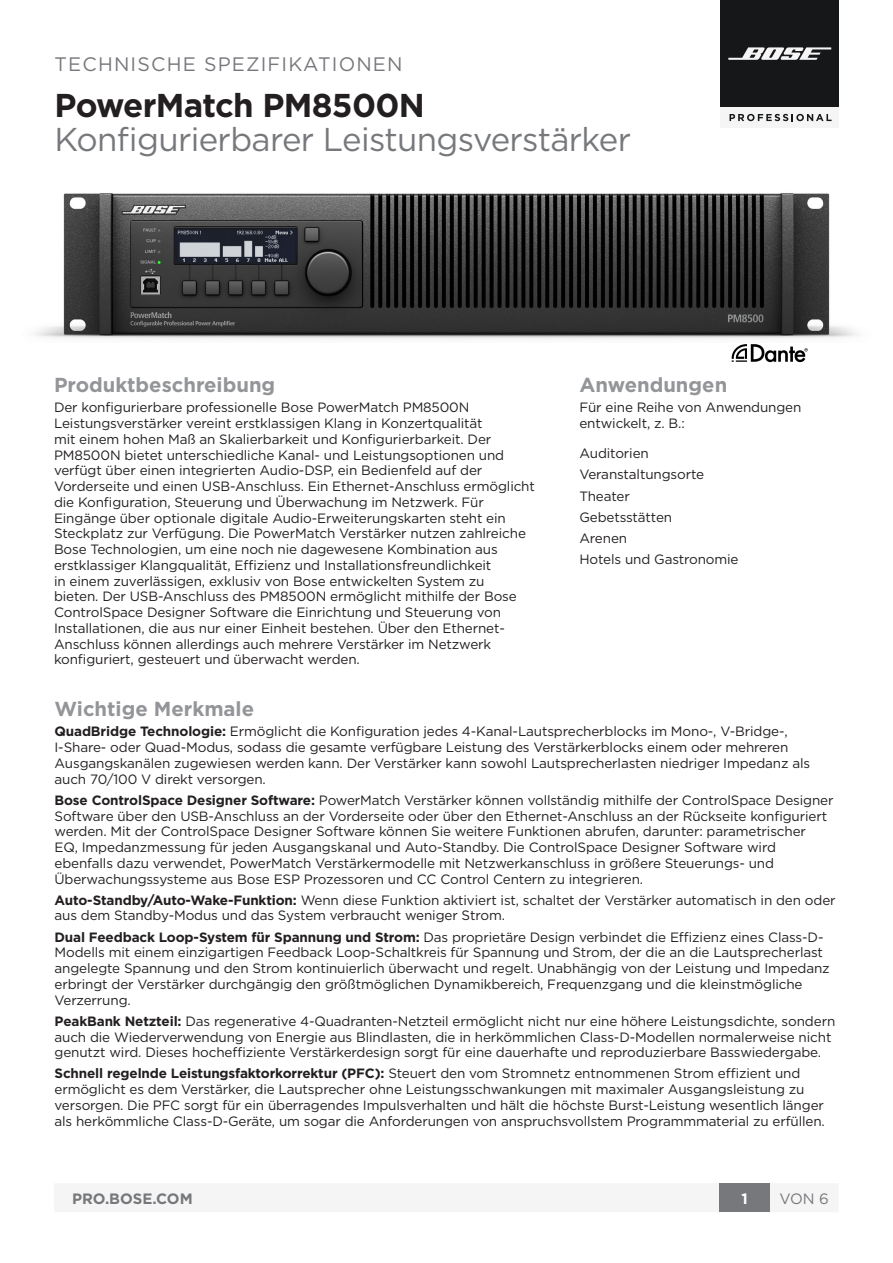
<style>
.page{position:relative;width:893px;height:1263px;background:#fff}
.page>*{position:absolute;margin:0;border:0;box-sizing:border-box;transform-origin:0 0}
.t1{font:33px/34.5px "Gotham";letter-spacing:-.02em;color:#76787b}
.Subheads{font:700 20.25px "Gotham";color:#939598}
.t2{font:19.5px "Gotham";letter-spacing:.06em;color:#76787b}
.t3{font:700 15px "Gotham";color:#76787b}
.t4{font:15px "Gotham";color:#76787b}
.t5{font:700 15px "Gotham";color:#fff}
.bullets{font:13.5px/15.8px "Gotham";letter-spacing:-.01em;color:#231f20}
.Body{font:13.5px/15.8px "Gotham";letter-spacing:-.01em;color:#231f20}
.s1{font-weight:700;color:#231f20}
.s2{font-weight:700}
</style>
<div class="page">
<div style="left:54px;top:1183px;width:784px;height:29px;background:#f4f5f4"></div>
<div style="left:720px;top:1183px;width:50px;height:29px;background:#76787b"></div>
<img style="left:35px;top:193px;width:822px;height:146px">
<div style="left:721px;top:0;width:118px;height:128px;background:#161718"></div>
<div style="left:721px;top:108px;width:118px;height:20px;background:#f4f5f4"></div>
<svg style="left:729px;top:114px;width:103px;height:7px"></svg>
<svg style="left:728px;top:47px;width:103px;height:13px"></svg>
<svg style="left:732px;top:344px;width:76px;height:18px"></svg>
<p class="t2" style="left:55px;top:51px;width:350px">TECHNISCHE SPEZIFIKATIONEN</p>
<p class="t1" style="left:55px;top:87px;width:578px"><span class="s1">PowerMatch PM8500N<br></span>Konfigurierbarer Leistungsverstärker</p>
<p class="Subheads" style="left:54px;top:372px;width:223px">Produktbeschreibung</p>
<p class="Body" style="left:54px;top:399px;width:482px">Der konfigurierbare professionelle Bose PowerMatch PM8500N Leistungsverstärker vereint erstklassigen Klang in Konzertqualität<br>mit einem hohen Maß an Skalierbarkeit und Konfigurierbarkeit. Der PM8500N bietet unterschiedliche Kanal- und Leistungsoptionen und verfügt über einen integrierten Audio-DSP, ein Bedienfeld auf der Vorderseite und einen USB-Anschluss. Ein Ethernet-Anschluss ermöglicht die Konfiguration, Steuerung und Überwachung im Netzwerk. Für Eingänge über optionale digitale Audio-Erweiterungskarten steht ein Steckplatz zur Verfügung. Die PowerMatch Verstärker nutzen zahlreiche Bose Technologien, um eine noch nie dagewesene Kombination aus erstklassiger Klangqualität, Effizienz und Installationsfreundlichkeit<br>in einem zuverlässigen, exklusiv von Bose entwickelten System zu<br>bieten. Der USB-Anschluss des PM8500N ermöglicht mithilfe der Bose ControlSpace Designer Software die Einrichtung und Steuerung von Installationen, die aus nur einer Einheit bestehen. Über den Ethernet-Anschluss können allerdings auch mehrere Verstärker im Netzwerk konfiguriert, gesteuert und überwacht werden.</p>
<p class="Subheads" style="left:579px;top:372px;width:149px">Anwendungen</p>
<p class="Body" style="left:579px;top:399px;width:224px">Für eine Reihe von Anwendungen entwickelt, z. B.:</p>
<p class="bullets" style="left:579px;top:445px;width:71px">Auditorien</p>
<p class="bullets" style="left:579px;top:466px;width:126px">Veranstaltungsorte</p>
<p class="bullets" style="left:579px;top:488px;width:52px">Theater</p>
<p class="bullets" style="left:579px;top:509px;width:94px">Gebetsstätten</p>
<p class="bullets" style="left:579px;top:530px;width:49px">Arenen</p>
<p class="bullets" style="left:579px;top:551px;width:161px">Hotels und Gastronomie</p>
<p class="Subheads" style="left:55px;top:696px;width:201px">Wichtige Merkmale</p>
<p class="bullets" style="left:55px;top:723px;width:757px"><span class="s2">QuadBridge Technologie:</span> Ermöglicht die Konfiguration jedes 4-Kanal-Lautsprecherblocks im Mono-, V-Bridge-, I-Share- oder Quad-Modus, sodass die gesamte verfügbare Leistung des Verstärkerblocks einem oder mehreren Ausgangskanälen zugewiesen werden kann. Der Verstärker kann sowohl Lautsprecherlasten niedriger Impedanz als auch 70/100 V direkt versorgen.</p>
<p class="bullets" style="left:55px;top:792px;width:781px"><span class="s2">Bose ControlSpace Designer Software:</span> PowerMatch Verstärker können vollständig mithilfe der ControlSpace Designer Software über den USB-Anschluss an der Vorderseite oder über den Ethernet-Anschluss an der Rückseite konfiguriert werden. Mit der ControlSpace Designer Software können Sie weitere Funktionen abrufen, darunter: parametrischer<br>EQ, Impedanzmessung für jeden Ausgangskanal und Auto-Standby. Die ControlSpace Designer Software wird ebenfalls dazu verwendet, PowerMatch Verstärkermodelle mit Netzwerkanschluss in größere Steuerungs- und Überwachungssysteme aus Bose ESP Prozessoren und CC Control Centern zu integrieren.</p>
<p class="bullets" style="left:55px;top:892px;width:783px"><span class="s2">Auto-Standby/Auto-Wake-Funktion:</span> Wenn diese Funktion aktiviert ist, schaltet der Verstärker automatisch in den oder aus dem Standby-Modus und das System verbraucht weniger Strom.</p>
<p class="bullets" style="left:55px;top:929px;width:777px"><span class="s2">Dual Feedback Loop-System für Spannung und Strom:</span> Das proprietäre Design verbindet die Effizienz eines Class-D-Modells mit einem einzigartigen Feedback Loop-Schaltkreis für Spannung und Strom, der die an die Lautsprecherlast angelegte Spannung und den Strom kontinuierlich überwacht und regelt. Unabhängig von der Leistung und Impedanz erbringt der Verstärker durchgängig den größtmöglichen Dynamikbereich, Frequenzgang und die kleinstmögliche Verzerrung.</p>
<p class="bullets" style="left:55px;top:1013px;width:782px"><span class="s2">PeakBank Netzteil:</span> Das regenerative 4-Quadranten-Netzteil ermöglicht nicht nur eine höhere Leistungsdichte, sondern auch die Wiederverwendung von Energie aus Blindlasten, die in herkömmlichen Class-D-Modellen normalerweise nicht genutzt wird. Dieses hocheffiziente Verstärkerdesign sorgt für eine dauerhafte und reproduzierbare Basswiedergabe.</p>
<p class="bullets" style="left:55px;top:1065px;width:772px"><span class="s2">Schnell regelnde Leistungsfaktorkorrektur (PFC):</span> Steuert den vom Stromnetz entnommenen Strom effizient und ermöglicht es dem Verstärker, die Lautsprecher ohne Leistungsschwankungen mit maximaler Ausgangsleistung zu versorgen. Die PFC sorgt für ein überragendes Impulsverhalten und hält die höchste Burst-Leistung wesentlich länger als herkömmliche Class-D-Geräte, um sogar die Anforderungen von anspruchsvollstem Programmmaterial zu erfüllen.</p>
<p class="t3" style="left:72px;top:1188px;width:122px">PRO.BOSE.COM</p>
<p class="t5" style="left:742px;top:1188px;width:8px">1</p>
<p class="t4" style="left:779px;top:1189px;width:51px">VON 6</p>
</div>
